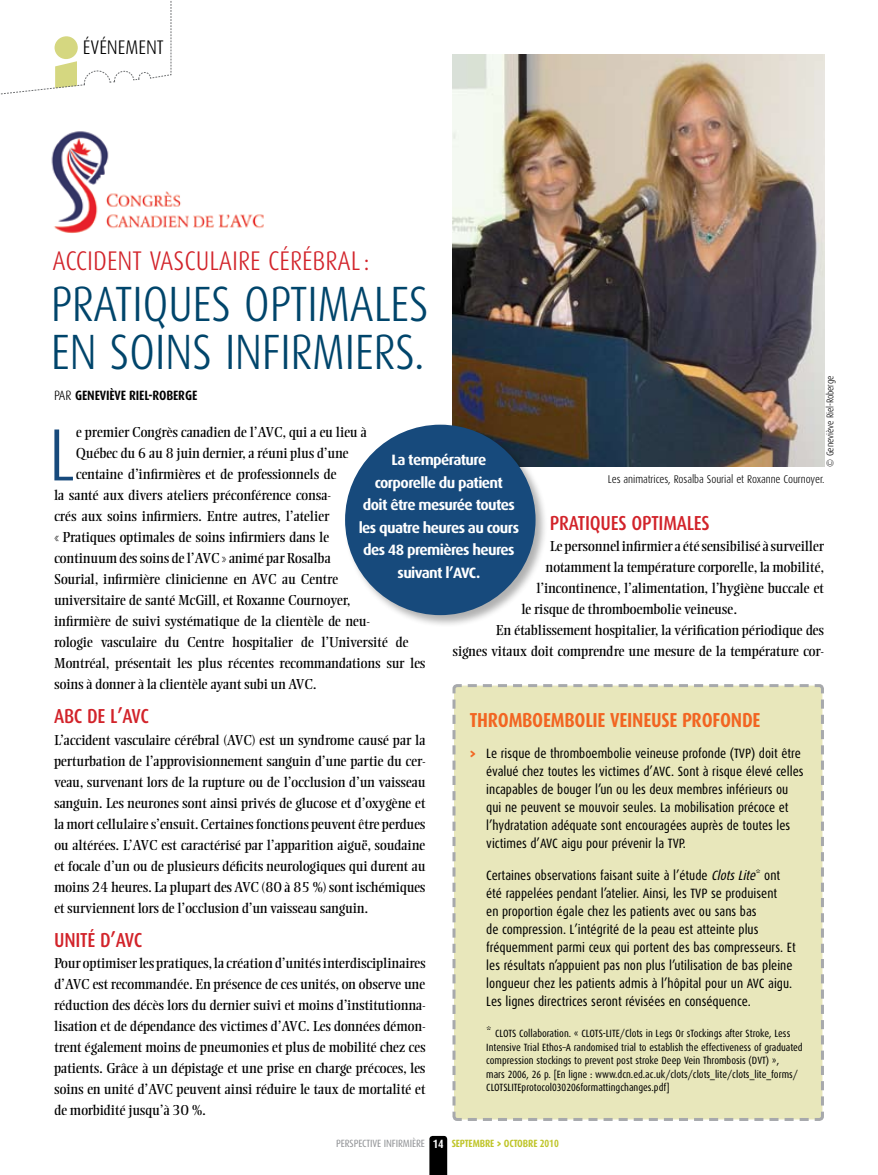
<style>
.page{position:relative;width:878px;height:1175px;background:#fff}
.page>*{position:absolute;margin:0;border:0;box-sizing:border-box;transform-origin:0 0}
.t1{font:300 73.95px "Dax Condensed";color:#174a7c}
.t2{font:300 49.65px/48.2px "Dax Condensed";letter-spacing:-.01em;color:#00456b;text-align:right}
.t3{font:300 27px "Dax Condensed";color:#d2232a}
.t4{font:500 20.25px "Dax Condensed";letter-spacing:-.01em;color:#d2232a}
.t5{font:700 20.25px "Dax Condensed";letter-spacing:-.01em;color:#f26522}
.t6{font:300 19.65px "Dax Condensed";color:#000}
.t7{font:700 15px/22.5px "Dax";letter-spacing:-.04em;color:#fff;text-align:center}
.t8{font:14.25px/21px "Ellington";letter-spacing:-.01em;color:#000;text-align:justify}
.t9{font:13.5px/18px "Dax Condensed";color:#000}
.t10{font:700 13.5px "Dax Condensed";letter-spacing:-.01em;color:#000}
.t11{font:700 12px "Dax Condensed";color:#fff}
.t12{font:300 11.25px "Dax Condensed";letter-spacing:-.005em;color:#000}
.t13{font:10.5px/13.5px "Dax Condensed";color:#000}
.t14{font:10.5px "Dax Condensed";letter-spacing:-.01em;color:#939598}
.t15{font:700 10.5px "Dax Condensed";letter-spacing:-.01em;color:#bfc529}
.t16{font:300 9.75px "Dax Condensed";letter-spacing:-.01em;color:#000}
.s1{font-weight:300}
.s2{font-family:"Unit";font-weight:700;color:#f26522}
.s3{font-style:italic}
.s4{font-size:13.5px}
.s5{font-family:"Unit"}
</style>
<div class="page">
<svg style="left:429px;top:1135px;width:18px;height:39px"></svg>
<svg style="left:0;top:1px;width:172px;height:94px"></svg>
<img style="left:452px;top:54px;width:372px;height:412px">
<img style="left:51px;top:131px;width:213px;height:102px">
<div style="left:452px;top:684px;width:372px;height:437px;background:#e8e7bb"></div>
<div style="left:343px;top:422px;width:204px;height:205px;background:#000;opacity:.31"></div>
<div style="left:345px;top:424px;width:190px;height:191px;background:#174a7c;border-radius:50%"></div>
<h3 class="t6" style="left:83px;top:37px;width:82px">ÉVÉNEMENT</h3>
<h3 class="t3" style="left:53px;top:246px;width:239px">Accident vasculaire cérébr</h3>
<h3 class="t3" style="left:337px;top:246px;width:33px">al:</h3>
<h2 class="t2" style="left:51px;top:280px;width:215px">PRATIQUES OPTIMAL</h2>
<h2 class="t2" style="left:51px;top:280px;width:375px">ES<br>EN SOI NS INFIRMI ERS.</h2>
<p class="t16" style="left:824px;top:467px;width:93px;rotate:-90deg">© Geneviève Riel-Roberge</p>
<p class="t10" style="left:54px;top:388px;width:145px"><span class="s1">par</span> GENEVIÈVE RIEL-ROBERGE</p>
<p class="t8" style="left:76px;top:422px;width:292px">e premier Congrès canadien de l’AVC, qui a eu lieu à</p>
<p class="t8" style="left:76px;top:443px;width:274px">Québec du 6 au 8 juin dernier, a réuni plus d’une</p>
<p class="t8" style="left:76px;top:464px;width:262px">centaine d’infirmières et de professionnels de</p>
<p class="t8" style="left:54px;top:485px;width:278px">la santé aux divers ateliers préconférence consa-</p>
<p class="t8" style="left:54px;top:506px;width:277px">crés aux soins infirmiers. Entre autres, l’atelier</p>
<p class="t8" style="left:54px;top:527px;width:277px">« Pratiques optimales de soins infirmiers dans le</p>
<p class="t8" style="left:54px;top:548px;width:278px">continuum des soins de l’AVC » animé par Rosalba</p>
<p class="t8" style="left:54px;top:569px;width:286px">Sourial, infirmière clinicienne en AVC au Centre</p>
<p class="t8" style="left:54px;top:590px;width:298px">universitaire de santé McGill, et Roxanne Cournoyer,</p>
<p class="t8" style="left:54px;top:611px;width:317px">infirmière de suivi systématique de la clientèle de neu-</p>
<p class="t8" style="left:54px;top:632px;width:356px">rologie vasculaire du Centre hospitalier de l’Université de</p>
<p class="t8" style="left:54px;top:653px;width:373px">Montréal, présentait les plus récentes recommandations sur les</p>
<p class="t8" style="left:54px;top:674px;width:264px">soins à donner à la clientèle ayant subi un AVC.</p>
<h3 class="t4" style="left:54px;top:705px;width:97px">ABC DE L’AVC</h3>
<p class="t8" style="left:54px;top:729px;width:373px">L’accident vasculaire cérébral (AVC) est un syndrome causé par la perturbation de l’approvisionnement sanguin d’une partie du cer&shy;veau, survenant lors de la rupture ou de l’occlusion d’un vaisseau sanguin. Les neurones sont ainsi privés de glucose et d’oxygène et la mort cellulaire s’ensuit. Certaines fonctions peuvent être perdues ou altérées. L’AVC est caractérisé par l’apparition aiguë, soudaine et focale d’un ou de plusieurs déficits neurologiques qui durent au moins 24 heures. La plupart des AVC (80 à 85 %) sont ischémiques et surviennent lors de l’occlusion d’un vaisseau sanguin.</p>
<h3 class="t4" style="left:54px;top:929px;width:90px">UNITÉ D’AVC</h3>
<p class="t8" style="left:54px;top:953px;width:373px">Pour optimiser les pratiques, la création d’unités interdisciplinaires d’AVC est recommandée. En présence de ces unités, on observe une réduction des décès lors du dernier suivi et moins d’institutionna&shy;lisation et de dépendance des victimes d’AVC. Les données démon&shy;trent également moins de pneumonies et plus de mobilité chez ces patients. Grâce à un dépistage et une prise en charge précoces, les soins en unité d’AVC peuvent ainsi réduire le taux de mortalité et de morbidité jusqu’à 30 %.</p>
<h1 class="t1" style="left:49px;top:414px;width:20px">L</h1>
<p class="t7" style="left:359px;top:449px;width:162px">La température<br>corporelle du patient<br>doit être mesurée toutes les quatre heures au cours des 48 premières heures suivant l’AVC.</p>
<p class="t12" style="left:608px;top:473px;width:218px">Les animatrices, Rosalba Sourial et Roxanne Cournoyer.</p>
<h3 class="t4" style="left:550px;top:512px;width:45px">PRATIQUES</h3>
<h3 class="t4" style="left:631px;top:512px;width:37px">OPTIMALES</h3>
<p class="t8" style="left:550px;top:536px;width:275px">Le personnel infirmier a été sensibilisé à surveiller</p>
<p class="t8" style="left:545px;top:557px;width:280px">notamment la température corporelle, la mobilité,</p>
<p class="t8" style="left:536px;top:578px;width:289px">l’incontinence, l’alimentation, l’hygiène buccale et</p>
<p class="t8" style="left:521px;top:599px;width:217px">le risque de thromboembolie veineuse.</p>
<p class="t8" style="left:496px;top:620px;width:329px">En établissement hospitalier, la vérification périodique des</p>
<p class="t8" style="left:452px;top:641px;width:373px">signes vitaux doit comprendre une mesure de la température cor-</p>
<h3 class="t5" style="left:470px;top:708px;width:292px">THROMBOEMBOLIE VEINEUSE PROFONDE</h3>
<p class="t9" style="left:486px;top:744px;width:319px;text-indent:-16px"><span class="s2">&gt;</span> Le risque de thromboembolie veineuse profonde (TVP) doit être évalué chez toutes les victimes d’AVC. Sont à risque élevé celles incapables de bouger l’un ou les deux membres inférieurs ou qui ne peuvent se mouvoir seules. La mobilisation précoce et l’hydratation adéquate sont encouragées auprès de toutes les victimes d’AVC aigu pour prévenir la TVP.</p>
<p class="t9" style="left:486px;top:866px;width:311px;text-indent:-17px">Certaines observations faisant suite à l’étude <span class="s3">ClotsLite</span>* ont été rappelées pendant l’atelier. Ainsi, les TVP se produisent<br>en proportion égale chez les patients avec ou sans bas<br>de compression. L’intégrité de la peau est atteinte plus fréquemment parmi ceux qui portent des bas compresseurs. Et les résultats n’appuient pas non plus l’utilisation de bas pleine longueur chez les patients admis à l’hôpital pour un AVC aigu.<br>Les lignes directrices seront révisées en conséquence.</p>
<p class="t13" style="left:486px;top:1027px;width:318px"><span class="s4">*</span> CLOTS Collaboration. « CLOTS-LITE/Clots in Legs Or sTockings after Stroke, Less Intensive Trial Ethos–A randomised trial to establish the effectiveness of graduated compression stockings to prevent post stroke Deep Vein Thrombosis (DVT) »,<br>mars 2006, 26 p. [En ligne : www.dcn.ed.ac.uk/clots/clots_lite/clots_lite_forms/ CLOTSLITEprotocol030206formattingchanges.pdf]</p>
<p class="t14" style="left:336px;top:1137px;width:90px">perspective infirmière</p>
<p class="t15" style="left:451px;top:1137px;width:109px">SEPTEMBRE <span class="s5">&gt;</span> OCTOBRE 2010</p>
<p class="t11" style="left:433px;top:1137px;width:12px">14</p>
</div>
